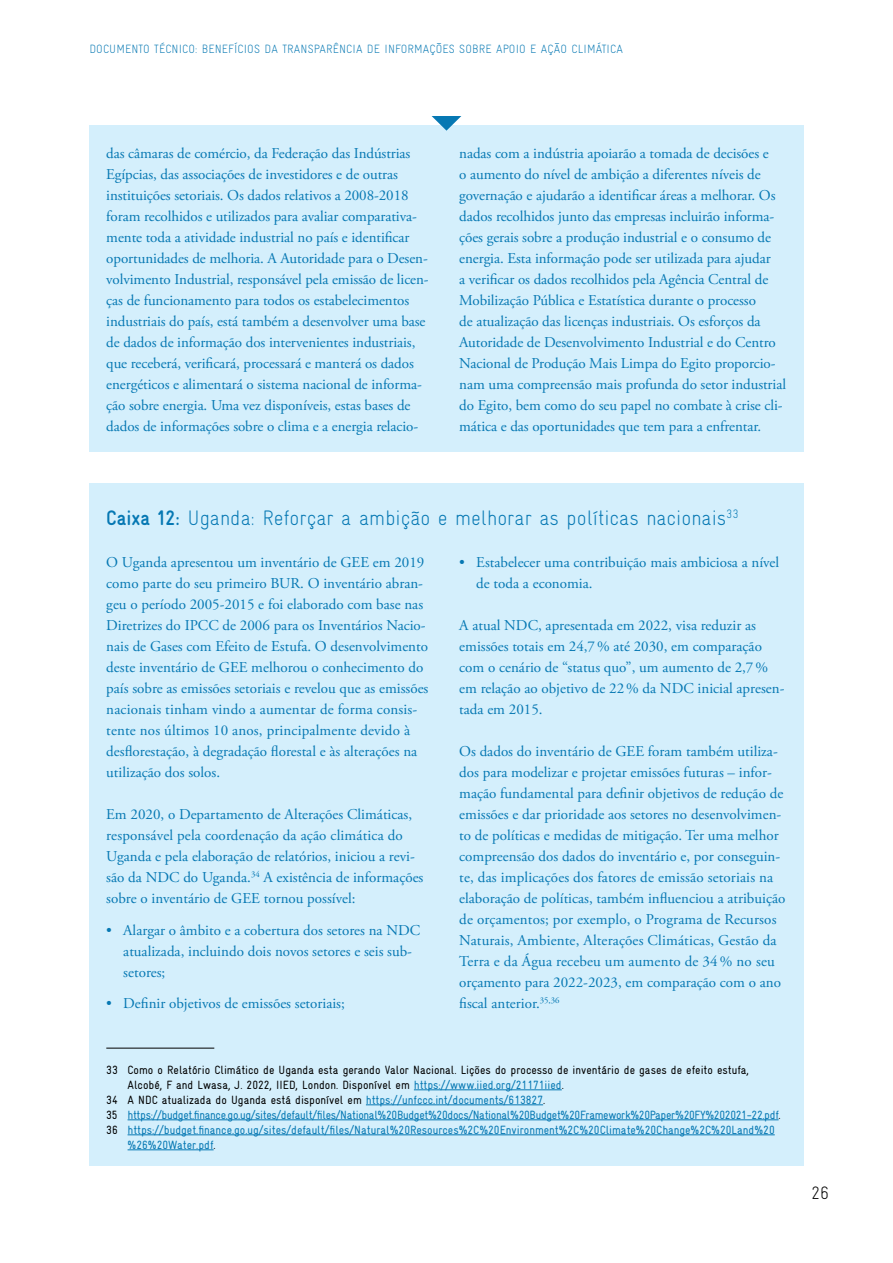
<style>
.page{position:relative;width:893px;height:1263px;background:#fff}
.page>*{position:absolute;margin:0;border:0;box-sizing:border-box;transform-origin:0 0}
.t1{font:300 21px "Gravur Condensed Pro";color:#0678b3}
.t2{font:300 18px "Gravur Condensed Pro";color:#000}
.t3{font:15px/21px "Adobe Garamond Pro";color:#0678b3}
.t4{font:12px "Gravur Condensed Pro";color:#000}
.t5{font:12px "Gravur Condensed Pro";color:#0678b3}
.t6{font:12px "Gravur Condensed Pro";letter-spacing:-.025em;color:#0678b3}
.t7{font:300 12px "Gravur Condensed Pro";letter-spacing:.01em;color:#0678b3}
.s1{font-weight:700}
.s2{color:#0678b3}
.s3{color:#000}
</style>
<div class="page">
<div style="left:89px;top:125px;width:715px;height:327px;background:#d4effc"></div>
<div style="left:89px;top:483px;width:715px;height:683px;background:#d4effc"></div>
<hr style="left:106px;top:1048px;width:108px;height:1px;background:#000">
<hr style="left:414px;top:1089px;width:148px;height:1px;background:#0678b3">
<hr style="left:366px;top:1104px;width:177px;height:1px;background:#0678b3">
<hr style="left:128px;top:1119px;width:651px;height:1px;background:#0678b3">
<hr style="left:128px;top:1134px;width:647px;height:1px;background:#0678b3">
<hr style="left:128px;top:1149px;width:86px;height:1px;background:#0678b3">
<svg style="left:432px;top:116px;width:29px;height:15px"></svg>
<p class="t7" style="left:89px;top:41px;width:535px">DOCUMENTO TÉCNICO: BENEFÍCIOS DA TRANSPARÊNCIA DE INFORMAÇÕES SOBRE APOIO E AÇÃO CLIMÁTICA</p>
<p class="t3" style="left:106px;top:143px;width:324px">das câmaras de comércio, da Federação das Indústrias Egípcias, das associações de investidores e de outras instituições setoriais. Os dados relativos a 2008-2018 foram recolhidos e utilizados para avaliar comparativa&shy;mente toda a atividade industrial no país e identificar oportunidades de melhoria. A Autoridade para o Desen&shy;volvimento Industrial, responsável pela emissão de licen&shy;ças de funcionamento para todos os estabelecimentos industriais do país, está também a desenvolver uma base de dados de informação dos intervenientes industriais, que receberá, verificará, processará e manterá os dados energéticos e alimentará o sistema nacional de informa&shy;ção sobre energia. Uma vez disponíveis, estas bases de dados de informações sobre o clima e a energia relacio-</p>
<p class="t3" style="left:459px;top:143px;width:328px">nadas com a indústria apoiarão a tomada de decisões e<br>o aumento do nível de ambição a diferentes níveis de governação e ajudarão a identificar áreas a melhorar. Os dados recolhidos junto das empresas incluirão informa&shy;ções gerais sobre a produção industrial e o consumo de energia. Esta informação pode ser utilizada para ajudar<br>a verificar os dados recolhidos pela Agência Central de Mobilização Pública e Estatística durante o processo<br>de atualização das licenças industriais. Os esforços da Autoridade de Desenvolvimento Industrial e do Centro Nacional de Produção Mais Limpa do Egito proporcio&shy;nam uma compreensão mais profunda do setor industrial do Egito, bem como do seu papel no combate à crise cli&shy;mática e das oportunidades que tem para a enfrentar.</p>
<h1 class="t1" style="left:106px;top:506px;width:634px"><span class="s1">Caixa 12:</span> Uganda: Reforçar a ambição e melhorar as políticas nacionais<sup>33</sup></h1>
<p class="t3" style="left:106px;top:552px;width:324px">O Uganda apresentou um inventário de GEE em 2019 como parte do seu primeiro BUR. O inventário abran&shy;geu o período 2005-2015 e foi elaborado com base nas Diretrizes do IPCC de 2006 para os Inventários Nacio&shy;nais de Gases com Efeito de Estufa. O desenvolvimento deste inventário de GEE melhorou o conhecimento do país sobre as emissões setoriais e revelou que as emissões nacionais tinham vindo a aumentar de forma consis&shy;tente nos últimos 10 anos, principalmente devido à desflorestação, à degradação florestal e às alterações na utilização dos solos.</p>
<p class="t3" style="left:106px;top:804px;width:319px">Em 2020, o Departamento de Alterações Climáticas, responsável pela coordenação da ação climática do Uganda e pela elaboração de relatórios, iniciou a revi&shy;são da NDC do Uganda.<sup>34</sup> A existência de informações sobre o inventário de GEE tornou possível:</p>
<p class="t3" style="left:123px;top:920px;width:299px;text-indent:-17px">• Alargar o âmbito e a cobertura dos setores na NDC atualizada, incluindo dois novos setores e seis sub&shy;setores;</p>
<p class="t3" style="left:106px;top:993px;width:240px">• Definir objetivos de emissões setoriais;</p>
<p class="t3" style="left:476px;top:552px;width:304px;text-indent:-17px">• Estabelecer uma contribuição mais ambiciosa a nível de toda a economia.</p>
<p class="t3" style="left:459px;top:615px;width:327px">A atual NDC, apresentada em 2022, visa reduzir as emissões totais em 24,7% até 2030, em comparação com o cenário de “status quo”, um aumento de 2,7% em relação ao objetivo de 22% da NDC inicial apresen&shy;tada em 2015.</p>
<p class="t3" style="left:459px;top:741px;width:328px">Os dados do inventário de GEE foram também utiliza&shy;dos para modelizar e projetar emissões futuras – infor&shy;mação fundamental para definir objetivos de redução de emissões e dar prioridade aos setores no desenvolvimen&shy;to de políticas e medidas de mitigação. Ter uma melhor compreensão dos dados do inventário e, por conseguin&shy;te, das implicações dos fatores de emissão setoriais na elaboração de políticas, também influenciou a atribuição de orçamentos; por exemplo, o Programa de Recursos Naturais, Ambiente, Alterações Climáticas, Gestão da Terra e da Água recebeu um aumento de 34 % no seu orçamento para 2022-2023, em comparação com o ano fiscal anterior.<sup>35,36</sup></p>
<p class="t4" style="left:106px;top:1063px;width:644px">33 Como o Relatório Climático de Uganda esta gerando Valor Nacional. Lições do processo de inventário de gases de efeito estufa,</p>
<p class="t4" style="left:128px;top:1078px;width:438px">Alcobé, F and Lwasa, J. 2022, IIED, London. Disponível em <span class="s2">https://www.iied.org/21171iied</span>.</p>
<p class="t4" style="left:106px;top:1093px;width:440px">34 A NDC atualizada do Uganda está disponível em <span class="s2">https://unfccc.int/documents/613827</span>.</p>
<p class="t6" style="left:106px;top:1108px;width:676px"><span class="s3">35</span> https://budget.finance.go.ug/sites/default/files/National%20Budget%20docs/National%20Budget%20Framework%20Paper%20FY%202021-22.pdf<span class="s3">.</span></p>
<p class="t5" style="left:106px;top:1123px;width:670px"><span class="s3">36</span> https://budget.finance.go.ug/sites/default/files/Natural%20Resources%2C%20Environment%2C%20Climate%20Change%2C%20Land%20</p>
<p class="t5" style="left:128px;top:1138px;width:90px">%26%20Water.pdf<span class="s3">.</span></p>
<p class="t2" style="left:811px;top:1182px;width:20px">26</p>
</div>
